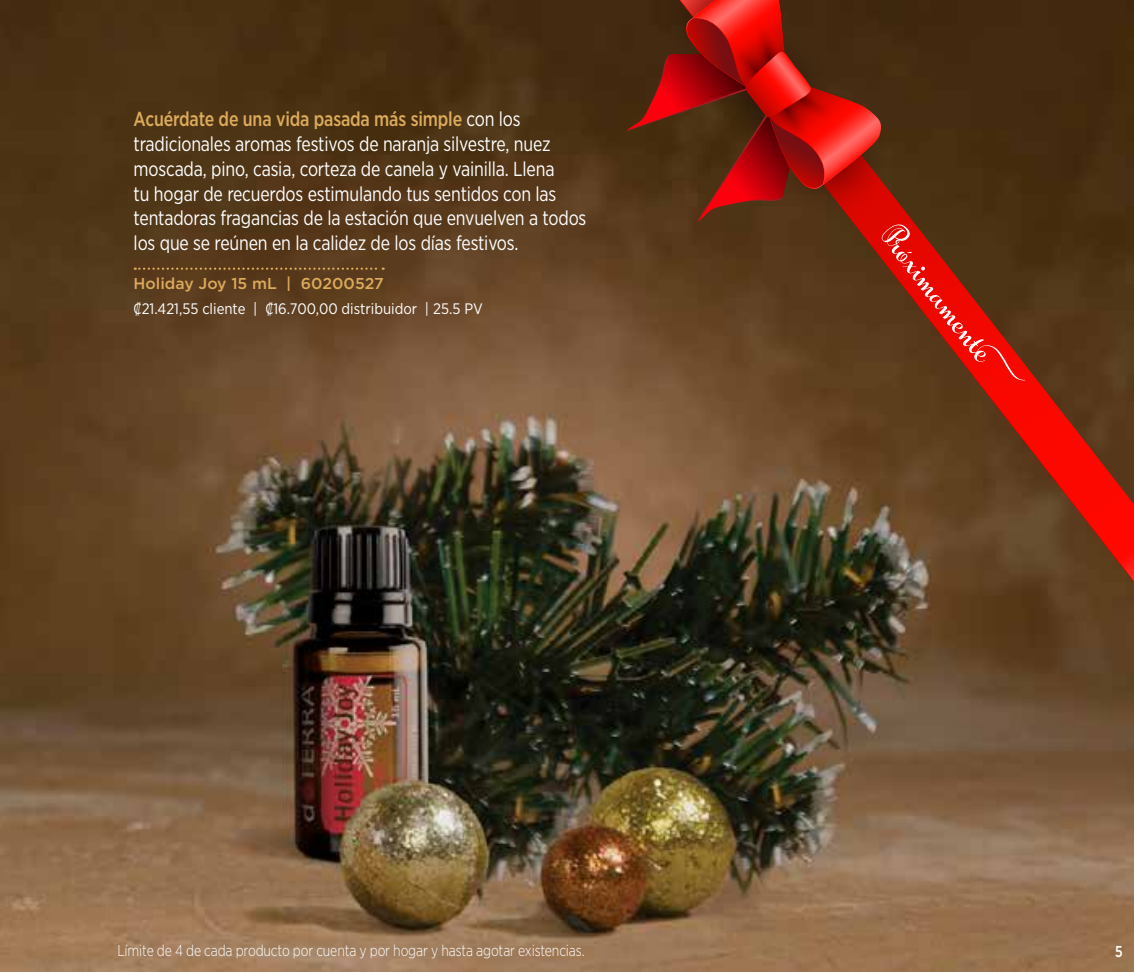
<style>
.page{position:relative;width:1134px;height:972px;background:#fff}
.page>*{position:absolute;margin:0;border:0;box-sizing:border-box;transform-origin:0 0}
.t1{font:36px "Aulyars";color:#fff}
.t2{font:20.25px/24.8px "Gotham Narrow";letter-spacing:-.01em;color:#fff;scale:.9 1}
.t3{font:300 15.75px "Gotham Narrow";letter-spacing:-.01em;color:#fff;scale:.9 1}
.t4{font:500 15.75px "Gotham";color:#dcaa5b}
.t5{font:500 15.75px "Gotham Narrow";color:#fff;scale:.9 1}
.t6{font:15.3px "Gotham Narrow";color:#fff}
.s1{font-weight:500;color:#dcaa5b}
</style>
<div class="page">
<img style="left:0;top:0;width:1134px;height:972px">
<svg style="left:135px;top:268px;width:249px;height:2px"></svg>
<svg style="left:680px;top:0;width:454px;height:581px"></svg>
<svg style="left:605px;top:0;width:291px;height:249px"></svg>
<p class="t2" style="left:134px;top:106px;width:505px"><span class="s1">Acuérdate de una vida pasada más simple</span> con los tradicionales aromas festivos de naranja silvestre, nuez moscada, pino, casia, corteza de canela y vainilla. Llena<br>tu hogar de recuerdos estimulando tus sentidos con las tentadoras fragancias de la estación que envuelven a todos los que se reúnen en la calidez de los días festivos.</p>
<p class="t4" style="left:134px;top:273px;width:252px">Holiday Joy 15 mL | 60200527</p>
<p class="t6" style="left:134px;top:299px;width:351px">₡21.421,55 cliente | ₡16.700,00 distribuidor | 25.5 PV</p>
<h1 class="t1" style="left:904px;top:216px;width:164px;rotate:52deg">Próximamente</h1>
<p class="t3" style="left:117px;top:941px;width:521px">Límite de 4 de cada producto por cuenta y por hogar y hasta agotar existencias.</p>
<p class="t5" style="left:1115px;top:942px;width:10px">5</p>
</div>
